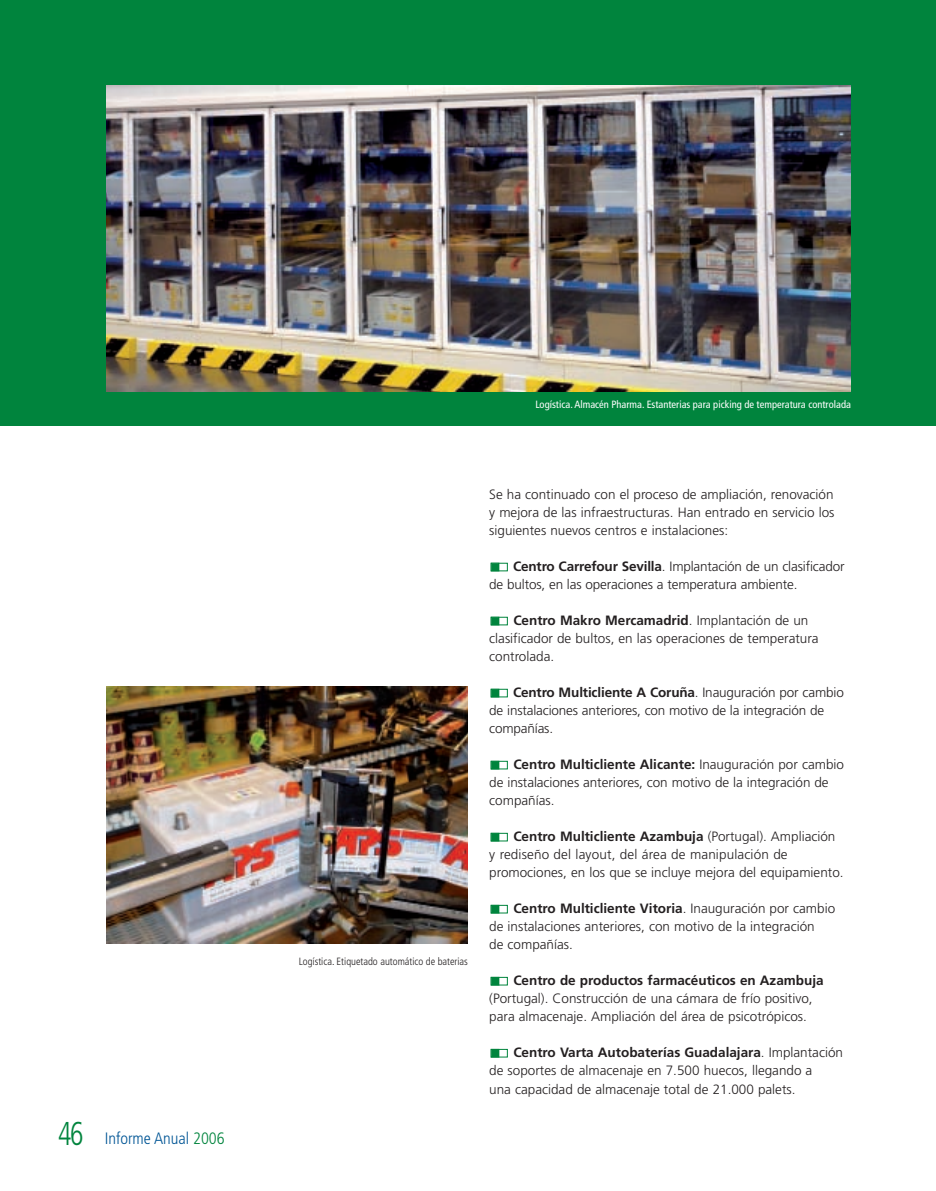
<style>
.page{position:relative;width:936px;height:1191px;background:#fff}
.page>*{position:absolute;margin:0;border:0;box-sizing:border-box;transform-origin:0 0}
.t1{font:300 condensed 16.5px "Frutiger LT";color:#005595}
.t2{font:300 13.5px/18px "Frutiger LT";color:#231f20}
.t3{font:700 13.5px "Frutiger LT";color:#231f20}
.t4{font:condensed 10.5px "Frutiger LT";color:#fff}
.t5{font:300 condensed 10.5px "Frutiger LT";color:#231f20}
.s1{font-size:33px;color:#00843d}
.s2{color:#00843d}
.s3{font-weight:700}
</style>
<div class="page">
<div style="left:0;top:0;width:935px;height:425px;background:#00843d"></div>
<div style="left:490px;top:1049px;width:17px;height:8px;border:1px solid #00843d"></div>
<div style="left:491px;top:1049px;width:7px;height:7px;background:#00843d"></div>
<div style="left:490px;top:1049px;width:9px;height:8px;border:1px solid #00843d"></div>
<div style="left:490px;top:977px;width:17px;height:8px;border:1px solid #00843d"></div>
<div style="left:491px;top:977px;width:7px;height:7px;background:#00843d"></div>
<div style="left:490px;top:977px;width:9px;height:8px;border:1px solid #00843d"></div>
<div style="left:490px;top:905px;width:17px;height:8px;border:1px solid #00843d"></div>
<div style="left:491px;top:905px;width:7px;height:7px;background:#00843d"></div>
<div style="left:490px;top:905px;width:9px;height:8px;border:1px solid #00843d"></div>
<div style="left:490px;top:833px;width:17px;height:8px;border:1px solid #00843d"></div>
<div style="left:491px;top:833px;width:7px;height:7px;background:#00843d"></div>
<div style="left:490px;top:833px;width:9px;height:8px;border:1px solid #00843d"></div>
<div style="left:490px;top:761px;width:17px;height:8px;border:1px solid #00843d"></div>
<div style="left:491px;top:761px;width:7px;height:7px;background:#00843d"></div>
<div style="left:490px;top:761px;width:9px;height:8px;border:1px solid #00843d"></div>
<div style="left:490px;top:689px;width:17px;height:8px;border:1px solid #00843d"></div>
<div style="left:491px;top:689px;width:7px;height:7px;background:#00843d"></div>
<div style="left:490px;top:689px;width:9px;height:8px;border:1px solid #00843d"></div>
<div style="left:491px;top:617px;width:7px;height:7px;background:#00843d"></div>
<div style="left:490px;top:617px;width:9px;height:8px;border:1px solid #00843d"></div>
<div style="left:491px;top:563px;width:7px;height:7px;background:#00843d"></div>
<div style="left:490px;top:563px;width:9px;height:8px;border:1px solid #00843d"></div>
<img style="left:106px;top:85px;width:744px;height:306px">
<img style="left:106px;top:687px;width:362px;height:256px">
<p class="t1" style="left:58px;top:1131px;width:168px"><span class="s1">46</span> Informe Anual <span class="s2">2006</span></p>
<p class="t4" style="left:535px;top:400px;width:317px">Logística. Almacén Pharma. Estanterias para picking de temperatura controlada</p>
<p class="t5" style="left:299px;top:956px;width:171px">Logística. Etiquetado automático de baterias</p>
<p class="t2" style="left:489px;top:486px;width:346px;text-align:justify">Se ha continuado con el proceso de ampliación, renovación y mejora de las infraestructuras. Han entrado en servicio los siguientes nuevos centros e instalaciones:</p>
<p class="t2" style="left:489px;top:558px;width:357px;text-indent:24px"><span class="s3">Centro Carrefour Sevilla</span>. Implantación de un clasificador de bultos, en las operaciones a temperatura ambiente.</p>
<p class="t2" style="left:489px;top:612px;width:331px;text-indent:24px"><span class="s3">Centro Makro Mercamadrid</span>. Implantación de un clasificador de bultos, en las operaciones de temperatura controlada.</p>
<p class="t2" style="left:489px;top:684px;width:356px;text-indent:24px"><span class="s3">Centro Multicliente A Coruña</span>. Inauguración por cambio de instalaciones anteriores, con motivo de la integración de compañías.</p>
<p class="t2" style="left:489px;top:756px;width:356px;text-indent:24px"><span class="s3">Centro Multicliente Alicante:</span> Inauguración por cambio de instalaciones anteriores, con motivo de la integración de compañías.</p>
<p class="t2" style="left:489px;top:828px;width:356px;text-indent:24px"><span class="s3">Centro Multicliente Azambuja</span> (Portugal). Ampliación y rediseño del layout, del área de manipulación de promociones, en los que se incluye mejora del equipamiento.</p>
<p class="t2" style="left:489px;top:900px;width:347px;text-indent:24px"><span class="s3">Centro Multicliente Vitoria</span>. Inauguración por cambio de instalaciones anteriores, con motivo de la integración<br>de compañías.</p>
<p class="t3" style="left:513px;top:975px;width:312px">Centro de productos farmacéuticos en Azambuja</p>
<p class="t2" style="left:489px;top:990px;width:325px">(Portugal). Construcción de una cámara de frío positivo, para almacenaje. Ampliación del área de psicotrópicos.</p>
<p class="t2" style="left:489px;top:1044px;width:355px;text-indent:24px"><span class="s3">Centro Varta Autobaterías Guadalajara</span>. Implantación de soportes de almacenaje en 7.500 huecos, llegando a<br>una capacidad de almacenaje total de 21.000 palets.</p>
</div>
